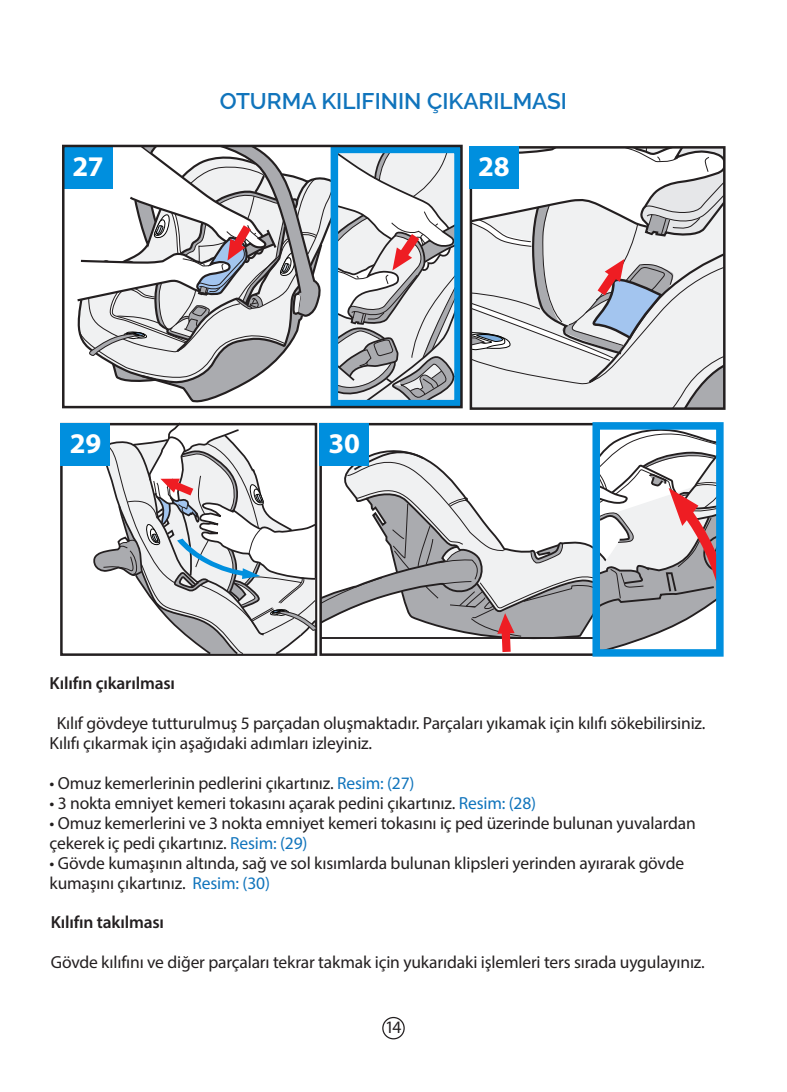
<style>
.page{position:relative;width:787px;height:1092px;background:#fff}
.page>*{position:absolute;margin:0;border:0;box-sizing:border-box;transform-origin:0 0}
.t1{font:700 28.5px "Myriad Pro";letter-spacing:-.01em;color:#fff}
.t2{font:600 22.5px "Raleway";color:#1074bc}
.t3{font:17.5px/20px "Myriad Pro";letter-spacing:-.01em;color:#231f20}
.t4{font:600 17.5px "Myriad Pro";letter-spacing:-.01em;color:#231f20}
.s1{color:#1074bc}
</style>
<div class="page">
<div style="left:469px;top:146px;width:256px;height:264px;border:2px solid #231f20"></div>
<div style="left:63px;top:146px;width:50px;height:42px;background:#008fde"></div>
<div style="left:469px;top:146px;width:49px;height:42px;background:#008fde"></div>
<div style="left:382px;top:1016px;width:23px;height:23px;border:1px solid #231f20;border-radius:50%"></div>
<svg style="left:67px;top:144px;width:393px;height:259px"></svg>
<div style="left:330px;top:146px;width:132px;height:261px;border:8px solid #008fde"></div>
<div style="left:62px;top:145px;width:400px;height:263px;border:2px solid #231f20"></div>
<svg style="left:91px;top:422px;width:623px;height:234px"></svg>
<div style="left:592px;top:422px;width:131px;height:234px;border:8px solid #008fde"></div>
<div style="left:319px;top:423px;width:50px;height:43px;background:#008fde"></div>
<div style="left:61px;top:423px;width:49px;height:43px;background:#008fde"></div>
<svg style="left:471px;top:147px;width:253px;height:261px"></svg>
<p class="t2" style="left:220px;top:88px;width:349px">OTURMA KILIFININ ÇIKARILMASI</p>
<h1 class="t1" style="left:72px;top:147px;width:33px">27</h1>
<h1 class="t1" style="left:478px;top:147px;width:33px">28</h1>
<h1 class="t1" style="left:70px;top:425px;width:33px">29</h1>
<h1 class="t1" style="left:328px;top:425px;width:33px">30</h1>
<p class="t4" style="left:50px;top:672px;width:127px">Kılıfın çıkarılması</p>
<p class="t3" style="left:50px;top:712px;width:657px;text-indent:7px">Kılıf gövdeye tutturulmuş 5 parçadan oluşmaktadır. Parçaları yıkamak için kılıfı sökebilirsiniz.<br>Kılıfı çıkarmak için aşağıdaki adımları izleyiniz.</p>
<p class="t3" style="left:50px;top:772px;width:366px">• Omuz kemerlerinin pedlerini çıkartınız. <span class="s1">Resim: (27)</span></p>
<p class="t3" style="left:50px;top:792px;width:488px">• 3 nokta emniyet kemeri tokasını açarak pedini çıkartınız. <span class="s1">Resim: (28)</span></p>
<p class="t3" style="left:50px;top:812px;width:647px">• Omuz kemerlerini ve 3 nokta emniyet kemeri tokasını iç ped üzerinde bulunan yuvalardan çekerek iç pedi çıkartınız. <span class="s1">Resim: (29)</span></p>
<p class="t3" style="left:50px;top:852px;width:636px">• Gövde kumaşının altında, sağ ve sol kısımlarda bulunan klipsleri yerinden ayırarak gövde kumaşını çıkartınız. <span class="s1">Resim: (30)</span></p>
<p class="t4" style="left:51px;top:910px;width:115px">Kılıfın takılması</p>
<p class="t3" style="left:51px;top:951px;width:655px">Gövde kılıfını ve diğer parçaları tekrar takmak için yukarıdaki işlemleri ters sırada uygulayınız.</p>
<p class="t3" style="left:385px;top:1017px;width:18px">14</p>
</div>
